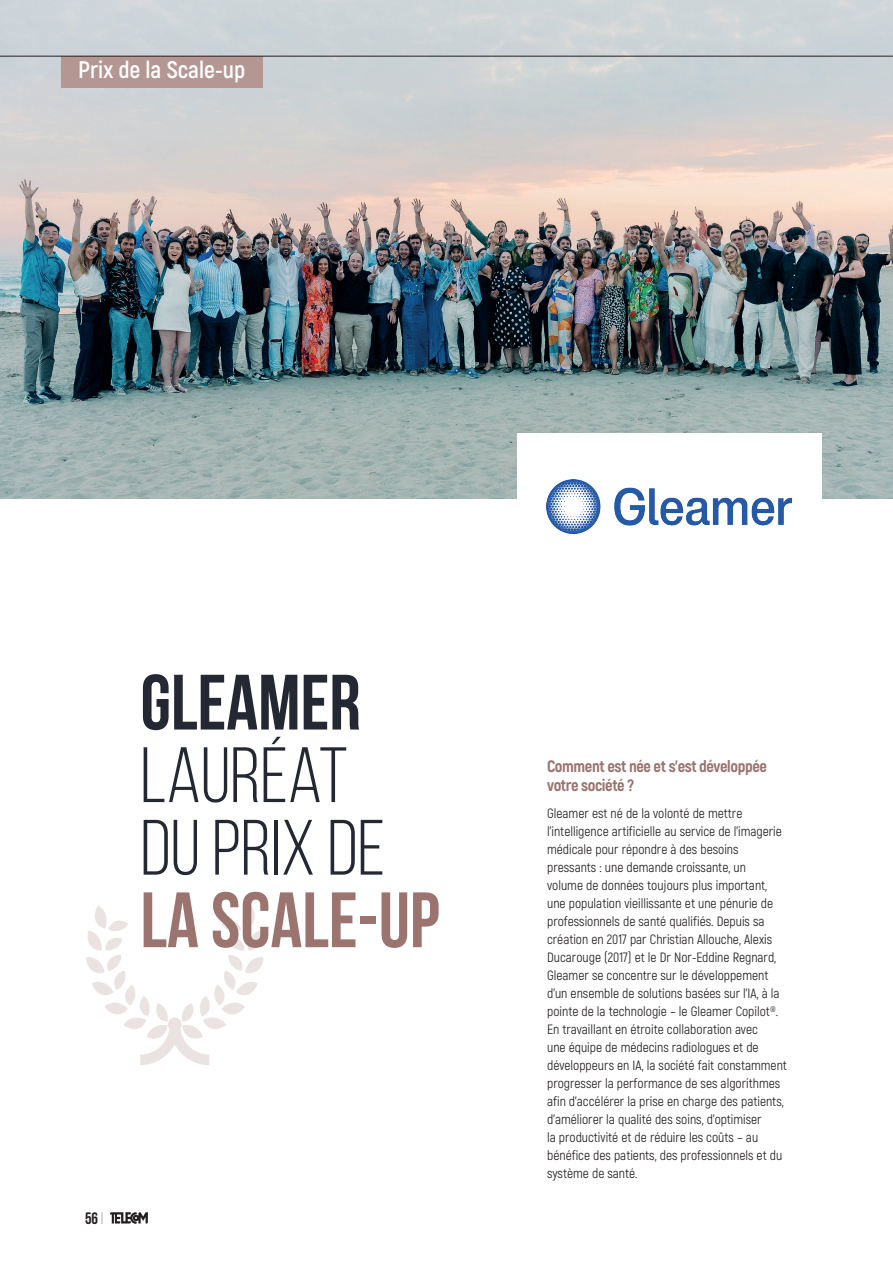
<style>
.page{position:relative;width:893px;height:1263px;background:#fff}
.page>*{position:absolute;margin:0;border:0;box-sizing:border-box;transform-origin:0 0}
.t1{font:78.3px/72.6px "Bebas Neue";color:#232833}
.t2{font:700 78.3px "Bebas Neue";color:#9b736f}
.t3{font:700 78.3px "Bebas Neue";color:#232833}
.t4{font:700 24px "Akrobat";color:#fff}
.t5{font:800 16.5px/19.5px "Akrobat";letter-spacing:-.025em;color:#9b736f}
.t6{font:700 16.5px "Bebas Neue";color:#231f20}
.t7{font:13.5px/18px "Akrobat";color:#231f20}
.s1{font-weight:300}
</style>
<div class="page">
<svg style="left:110px;top:1212px;width:38px;height:12px"></svg>
<img style="left:0;top:0;width:893px;height:499px">
<svg style="left:86px;top:906px;width:177px;height:159px"></svg>
<div style="left:517px;top:434px;width:304px;height:143px;background:#fff"></div>
<div style="left:61px;top:56px;width:202px;height:32px;background:#b49692"></div>
<hr style="left:0;top:56px;width:893px;height:1px;background:#231f20">
<img style="left:546px;top:479px;width:246px;height:54px">
<h2 class="t4" style="left:78px;top:55px;width:168px">Prix de la Scale-up</h2>
<h1 class="t3" style="left:140px;top:659px;width:222px">GLEAMER</h1>
<h1 class="t1" style="left:140px;top:738px;width:246px">LAURÉAT<br>DU PRIX DE</h1>
<h1 class="t2" style="left:140px;top:877px;width:301px">LA SCALE-UP</h1>
<p class="t6" style="left:85px;top:1209px;width:20px">56 <span class="s1">|</span></p>
<p class="t5" style="left:547px;top:756px;width:221px">Comment est née et s’est développée votre société ?</p>
<p class="t7" style="left:547px;top:804px;width:241px">Gleamer est né de la volonté de mettre l’intelligence artificielle au service de l’imagerie médicale pour répondre à des besoins pressants : une demande croissante, un<br>volume de données toujours plus important, une population vieillissante et une pénurie de professionnels de santé qualifiés. Depuis sa création en 2017 par Christian Allouche, Alexis Ducarouge (2017) et le Dr Nor-Eddine Regnard, Gleamer se concentre sur le développement d’un ensemble de solutions basées sur l’IA, à la pointe de la technologie – le Gleamer Copilot®.<br>En travaillant en étroite collaboration avec<br>une équipe de médecins radiologues et de développeurs en IA, la société fait constamment progresser la performance de ses algorithmes afin d’accélérer la prise en charge des patients, d’améliorer la qualité des soins, d’optimiser<br>la productivité et de réduire les coûts – au bénéfice des patients, des professionnels et du système de santé.</p>
</div>
